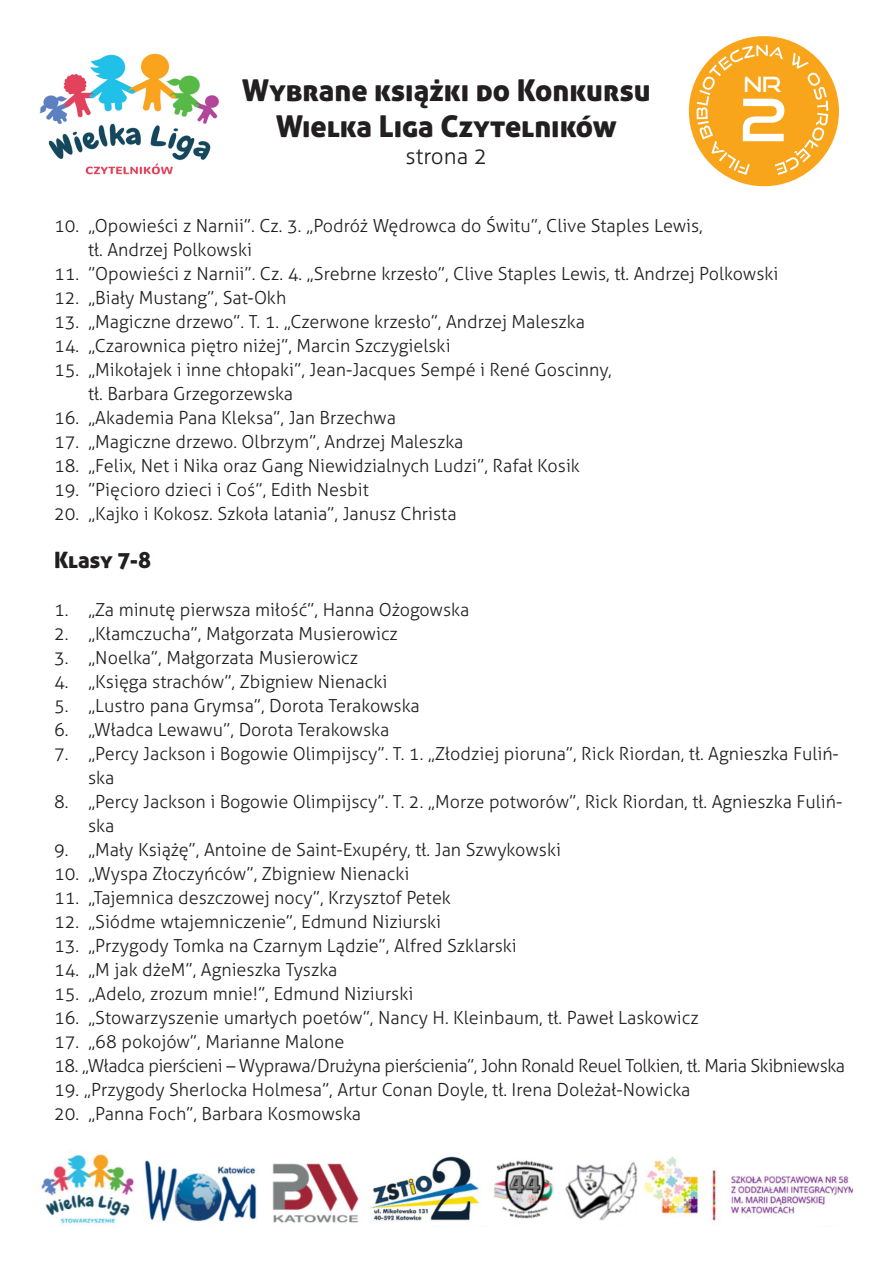
<style>
.page{position:relative;width:893px;height:1263px;background:#fff}
.page>*{position:absolute;margin:0;border:0;box-sizing:border-box;transform-origin:0 0}
.t1{font:58.5px "Good Times Rg";color:#fff}
.t2{font:30px/36px "Aller Display";color:#231f20;text-align:center}
.t3{font:22.5px "Aller Display";color:#231f20}
.t4{font:300 22.5px "Aller";color:#231f20}
.t5{font:21px "Good Times Rg";color:#fff}
.t6{font:300 18px/24px "Aller";color:#231f20}
.t7{font:300 18px "Aller";letter-spacing:-.025em;color:#231f20}
</style>
<div class="page">
<img style="left:41px;top:1151px;width:811px;height:74px">
<div style="left:689px;top:36px;width:150px;height:150px;background:#f9a51b;border-radius:50%"></div>
<svg style="left:697px;top:45px;width:131px;height:130px"></svg>
<img style="left:39px;top:53px;width:180px;height:122px">
<h2 class="t2" style="left:242px;top:72px;width:410px">Wybrane książki do Konkursu<br>Wielka Liga Czytelników</h2>
<p class="t4" style="left:406px;top:142px;width:83px">strona 2</p>
<p class="t5" style="left:744px;top:71px;width:39px">Nr</p>
<h1 class="t1" style="left:739px;top:84px;width:50px">2</h1>
<p class="t6" style="left:88px;top:214px;width:616px;text-indent:-34px">10. „Opowieści z Narnii”. Cz. 3. „Podróż Wędrowca do Świtu”, Clive Staples Lewis, tł. Andrzej Polkowski</p>
<p class="t6" style="left:54px;top:262px;width:726px">11. ”Opowieści z Narnii”. Cz. 4. „Srebrne krzesło”, Clive Staples Lewis, tł. Andrzej Polkowski</p>
<p class="t6" style="left:54px;top:286px;width:234px">12. „Biały Mustang”, Sat-Okh</p>
<p class="t6" style="left:54px;top:310px;width:533px">13. „Magiczne drzewo”. T. 1. „Czerwone krzesło”, Andrzej Maleszka</p>
<p class="t6" style="left:54px;top:334px;width:398px">14. „Czarownica piętro niżej”, Marcin Szczygielski</p>
<p class="t6" style="left:88px;top:358px;width:525px;text-indent:-34px">15. „Mikołajek i inne chłopaki”, Jean-Jacques Sempé i René Goscinny, tł. Barbara Grzegorzewska</p>
<p class="t6" style="left:54px;top:406px;width:344px">16. „Akademia Pana Kleksa”, Jan Brzechwa</p>
<p class="t6" style="left:54px;top:430px;width:411px">17. „Magiczne drzewo. Olbrzym”, Andrzej Maleszka</p>
<p class="t6" style="left:54px;top:454px;width:527px">18. „Felix, Net i Nika oraz Gang Niewidzialnych Ludzi”, Rafał Kosik</p>
<p class="t6" style="left:54px;top:478px;width:316px">19. ”Pięcioro dzieci i Coś”, Edith Nesbit</p>
<p class="t6" style="left:54px;top:502px;width:404px">20. „Kajko i Kokosz. Szkoła latania”, Janusz Christa</p>
<p class="t3" style="left:54px;top:546px;width:99px">Klasy 7-8</p>
<p class="t6" style="left:54px;top:598px;width:417px">1. „Za minutę pierwsza miłość”, Hanna Ożogowska</p>
<p class="t6" style="left:54px;top:622px;width:345px">2. „Kłamczucha”, Małgorzata Musierowicz</p>
<p class="t6" style="left:54px;top:646px;width:306px">3. „Noelka”, Małgorzata Musierowicz</p>
<p class="t6" style="left:54px;top:670px;width:335px">4. „Księga strachów”, Zbigniew Nienacki</p>
<p class="t6" style="left:54px;top:694px;width:367px">5. „Lustro pana Grymsa”, Dorota Terakowska</p>
<p class="t6" style="left:54px;top:718px;width:337px">6. „Władca Lewawu”, Dorota Terakowska</p>
<p class="t6" style="left:88px;top:742px;width:752px;text-indent:-34px">7. „Percy Jackson i Bogowie Olimpijscy”. T. 1. „Złodziej pioruna”, Rick Riordan, tł. Agnieszka Fuliń&shy;ska</p>
<p class="t6" style="left:88px;top:790px;width:756px;text-indent:-34px">8. „Percy Jackson i Bogowie Olimpijscy”. T. 2. „Morze potworów”, Rick Riordan, tł. Agnieszka Fuliń&shy;ska</p>
<p class="t6" style="left:54px;top:838px;width:508px">9. „Mały Książę”, Antoine de Saint-Exupéry, tł. Jan Szwykowski</p>
<p class="t6" style="left:54px;top:862px;width:357px">10. „Wyspa Złoczyńców”, Zbigniew Nienacki</p>
<p class="t6" style="left:54px;top:886px;width:398px">11. „Tajemnica deszczowej nocy”, Krzysztof Petek</p>
<p class="t6" style="left:54px;top:910px;width:389px">12. „Siódme wtajemniczenie”, Edmund Niziurski</p>
<p class="t6" style="left:54px;top:934px;width:464px">13. „Przygody Tomka na Czarnym Lądzie”, Alfred Szklarski</p>
<p class="t6" style="left:54px;top:958px;width:285px">14. „M jak dżeM”, Agnieszka Tyszka</p>
<p class="t6" style="left:54px;top:982px;width:361px">15. „Adelo, zrozum mnie!”, Edmund Niziurski</p>
<p class="t6" style="left:54px;top:1006px;width:646px">16. „Stowarzyszenie umarłych poetów”, Nancy H. Kleinbaum, tł. Paweł Laskowicz</p>
<p class="t6" style="left:54px;top:1030px;width:292px">17. „68 pokojów”, Marianne Malone</p>
<p class="t7" style="left:54px;top:1055px;width:792px">18. „Władca pierścieni – Wyprawa/Drużyna pierścienia”, John Ronald Reuel Tolkien, tł. Maria Skibniewska</p>
<p class="t6" style="left:54px;top:1078px;width:638px">19. „Przygody Sherlocka Holmesa”, Artur Conan Doyle, tł. Irena Doleżał-Nowicka</p>
<p class="t6" style="left:54px;top:1102px;width:309px">20. „Panna Foch”, Barbara Kosmowska</p>
</div>
